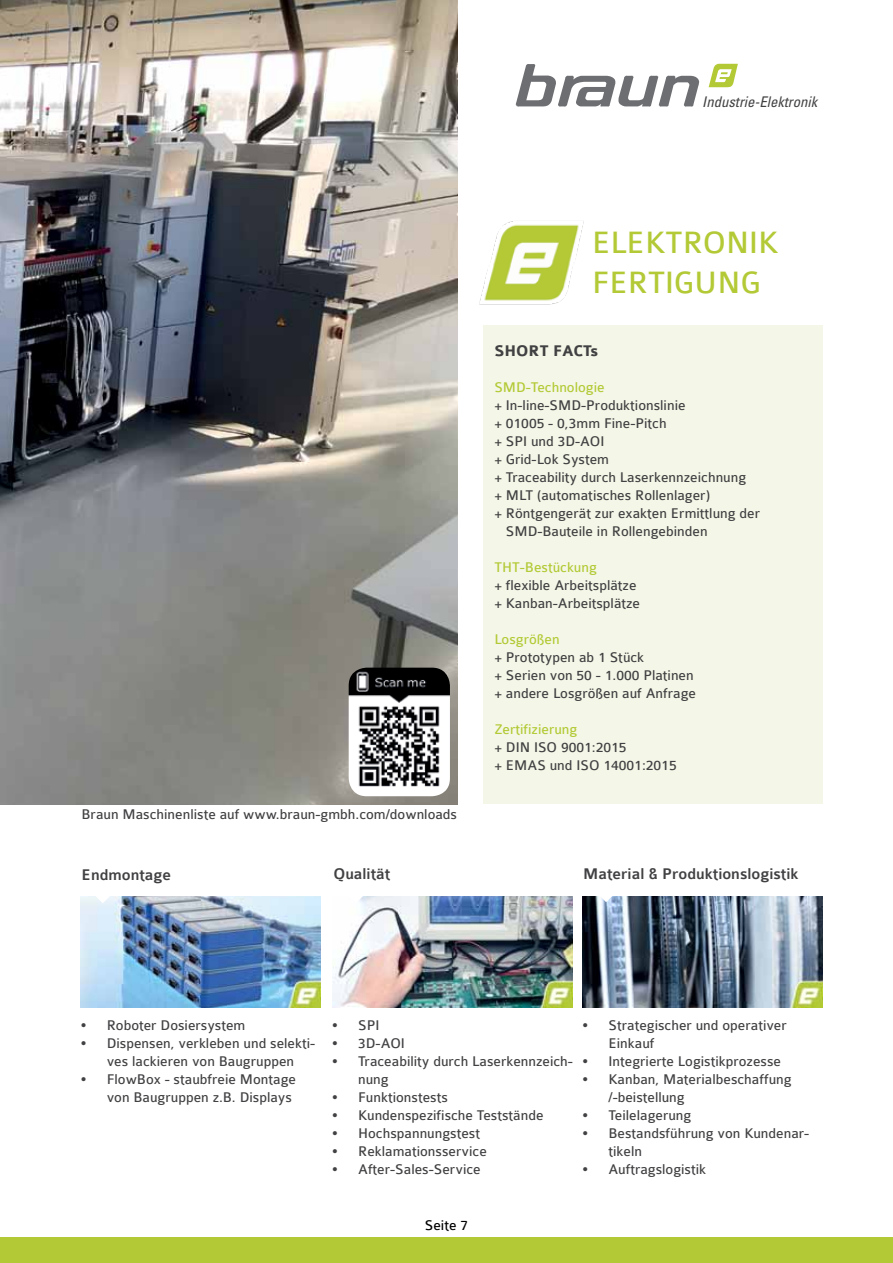
<style>
.page{position:relative;width:893px;height:1263px;background:#fff}
.page>*{position:absolute;margin:0;border:0;box-sizing:border-box;transform-origin:0 0}
.t1{font:33px/39.6px "Colaborate";color:#b3c935}
.t2{font:500 16.5px "Colaborate";color:#414042}
.t3{font:700 16.5px "Colaborate";color:#414042}
.t4{font:15px/18px "Colaborate";color:#414042}
.t5{font:15px "Colaborate";color:#b3c935}
.t6{font:15px "Colaborate";color:#000}
.t7{font:italic condensed 14.7px "Univers LT Std";color:#414042}
</style>
<div class="page">
<img style="left:0;top:0;width:457px;height:805px">
<div style="left:0;top:1237px;width:893px;height:26px;background:#b3c935"></div>
<div style="left:484px;top:325px;width:339px;height:479px;background:#f4f7e7"></div>
<svg style="left:516px;top:64px;width:183px;height:43px"></svg>
<svg style="left:709px;top:64px;width:29px;height:23px"></svg>
<img style="left:479px;top:221px;width:105px;height:84px">
<img style="left:349px;top:668px;width:101px;height:128px">
<img style="left:80px;top:896px;width:240px;height:112px">
<svg style="left:95px;top:896px;width:15px;height:7px"></svg>
<img style="left:333px;top:896px;width:239px;height:112px">
<img style="left:582px;top:896px;width:240px;height:112px">
<svg style="left:348px;top:896px;width:15px;height:7px"></svg>
<svg style="left:599px;top:896px;width:15px;height:6px"></svg>
<p class="t7" style="left:702px;top:92px;width:117px">Industrie-Elektronik</p>
<h1 class="t1" style="left:592px;top:224px;width:188px">ELEKTRONIK<br>FERTIGUNG</h1>
<p class="t4" style="left:82px;top:805px;width:377px">Braun Maschinenliste auf www.braun-gmbh.com/downloads</p>
<p class="t3" style="left:494px;top:343px;width:106px">SHORT FACTs</p>
<p class="t5" style="left:494px;top:380px;width:112px">SMD-Technologie</p>
<p class="t4" style="left:494px;top:397px;width:193px">+ In-line-SMD-Produktionslinie</p>
<p class="t4" style="left:494px;top:415px;width:174px">+ 01005 - 0,3mm Fine-Pitch</p>
<p class="t4" style="left:494px;top:433px;width:112px">+ SPI und 3D-AOI</p>
<p class="t4" style="left:494px;top:451px;width:116px">+ Grid-Lok System</p>
<p class="t4" style="left:494px;top:469px;width:253px">+ Traceability durch Laserkennzeichnung</p>
<p class="t4" style="left:494px;top:487px;width:217px">+ MLT (automatisches Rollenlager)</p>
<p class="t4" style="left:494px;top:505px;width:267px">+ Röntgengerät zur exakten Ermittlung der</p>
<p class="t4" style="left:506px;top:523px;width:203px">SMD-Bauteile in Rollengebinden</p>
<p class="t5" style="left:494px;top:560px;width:104px">THT-Bestückung</p>
<p class="t4" style="left:494px;top:577px;width:147px">+ flexible Arbeitsplätze + Kanban-Arbeitsplätze</p>
<p class="t5" style="left:494px;top:632px;width:67px">Losgrößen</p>
<p class="t4" style="left:494px;top:649px;width:203px">+ Prototypen ab 1 Stück<br>+ Serien von 50 - 1.000 Platinen + andere Losgrößen auf Anfrage</p>
<p class="t5" style="left:494px;top:722px;width:85px">Zertifizierung</p>
<p class="t4" style="left:494px;top:739px;width:184px">+ DIN ISO 9001:2015<br>+ EMAS und ISO 14001:2015</p>
<p class="t2" style="left:81px;top:866px;width:91px">Endmontage</p>
<p class="t2" style="left:333px;top:866px;width:58px">Qualität</p>
<p class="t2" style="left:583px;top:865px;width:217px">Material &amp; Produktionslogistik</p>
<p class="t4" style="left:80px;top:1017px;width:167px">• Roboter Dosiersystem</p>
<p class="t4" style="left:80px;top:1035px;width:237px;text-align:center">• Dispensen, verkleben und selekti&shy;ves lackieren von Baugruppen</p>
<p class="t4" style="left:80px;top:1071px;width:218px;text-align:right">• FlowBox - staubfreie Montage von Baugruppen z.B. Displays</p>
<p class="t4" style="left:331px;top:1017px;width:50px">• SPI</p>
<p class="t4" style="left:331px;top:1035px;width:75px">• 3D-AOI</p>
<p class="t4" style="left:358px;top:1053px;width:216px;text-indent:-27px">• Traceability durch Laserkennzeich&shy;nung</p>
<p class="t4" style="left:331px;top:1089px;width:118px">• Funktionstests</p>
<p class="t4" style="left:331px;top:1107px;width:214px">• Kundenspezifische Teststände</p>
<p class="t4" style="left:331px;top:1125px;width:150px">• Hochspannungstest</p>
<p class="t4" style="left:331px;top:1143px;width:157px">• Reklamationsservice</p>
<p class="t4" style="left:331px;top:1161px;width:151px">• After-Sales-Service</p>
<p class="t4" style="left:608px;top:1017px;width:180px;text-indent:-27px">• Strategischer und operativer<br>Einkauf</p>
<p class="t4" style="left:581px;top:1053px;width:201px">• Integrierte Logistikprozesse</p>
<p class="t4" style="left:608px;top:1071px;width:185px;text-indent:-27px">• Kanban, Materialbeschaffung /-beistellung</p>
<p class="t4" style="left:581px;top:1107px;width:111px">• Teilelagerung</p>
<p class="t4" style="left:608px;top:1125px;width:202px;text-indent:-27px">• Bestandsführung von Kundenar&shy;tikeln</p>
<p class="t4" style="left:581px;top:1161px;width:126px">• Auftragslogistik</p>
<p class="t6" style="left:425px;top:1218px;width:45px">Seite 7</p>
</div>
